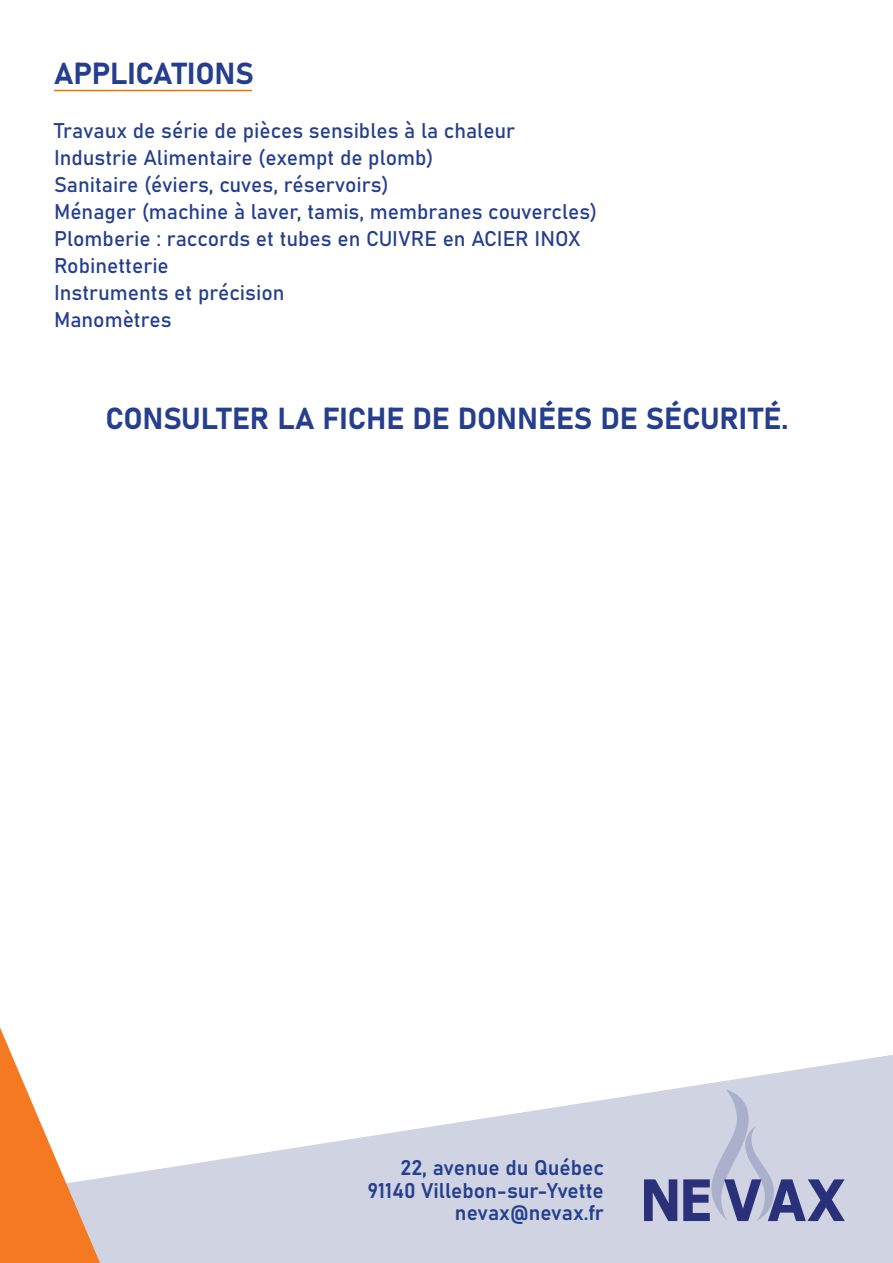
<style>
.page{position:relative;width:893px;height:1263px;background:#fff}
.page>*{position:absolute;margin:0;border:0;box-sizing:border-box;transform-origin:0 0}
.t1{font:700 57.3px "Verdana";color:#2b307b;scale:.88 1}
.t2{font:30px "Bahnschrift";color:#253f8e}
.t3{font:21px "Bahnschrift";color:#253f8e}
</style>
<div class="page">
<svg style="left:100px;top:1055px;width:793px;height:208px;fill:#cfd3e2"></svg>
<svg style="left:0;top:1027px;width:100px;height:236px"></svg>
<hr style="left:54px;top:90px;width:198px;height:1px;background:#ee7202">
<svg style="left:711px;top:1090px;width:63px;height:131px;background:#c5c9db"></svg>
<p class="t2" style="left:54px;top:51px;width:201px">APPLICATIONS</p>
<p class="t3" style="left:54px;top:115px;width:462px">Travaux de série de pièces sensibles à la chaleur</p>
<p class="t3" style="left:54px;top:142px;width:381px">Industrie Alimentaire (exempt de plomb)</p>
<p class="t3" style="left:54px;top:169px;width:336px">Sanitaire (éviers, cuves, réservoirs)</p>
<p class="t3" style="left:54px;top:196px;width:545px">Ménager (machine à laver, tamis, membranes couvercles)</p>
<p class="t3" style="left:54px;top:223px;width:528px">Plomberie : raccords et tubes en CUIVRE en ACIER INOX</p>
<p class="t3" style="left:54px;top:250px;width:116px">Robinetterie</p>
<p class="t3" style="left:54px;top:277px;width:232px">Instruments et précision</p>
<p class="t3" style="left:54px;top:304px;width:119px">Manomètres</p>
<p class="t2" style="left:105px;top:395px;width:684px">CONSULTER LA FICHE DE DONNÉES DE SÉCURITÉ.</p>
<p class="t3" style="left:401px;top:1152px;width:205px">22, avenue du Québec</p>
<p class="t3" style="left:367px;top:1175px;width:238px">91140 Villebon-sur-Yvette</p>
<p class="t3" style="left:455px;top:1197px;width:150px">nevax@nevax.fr</p>
<p class="t1" style="left:639px;top:1159px;width:236px">NE VAX</p>
</div>
